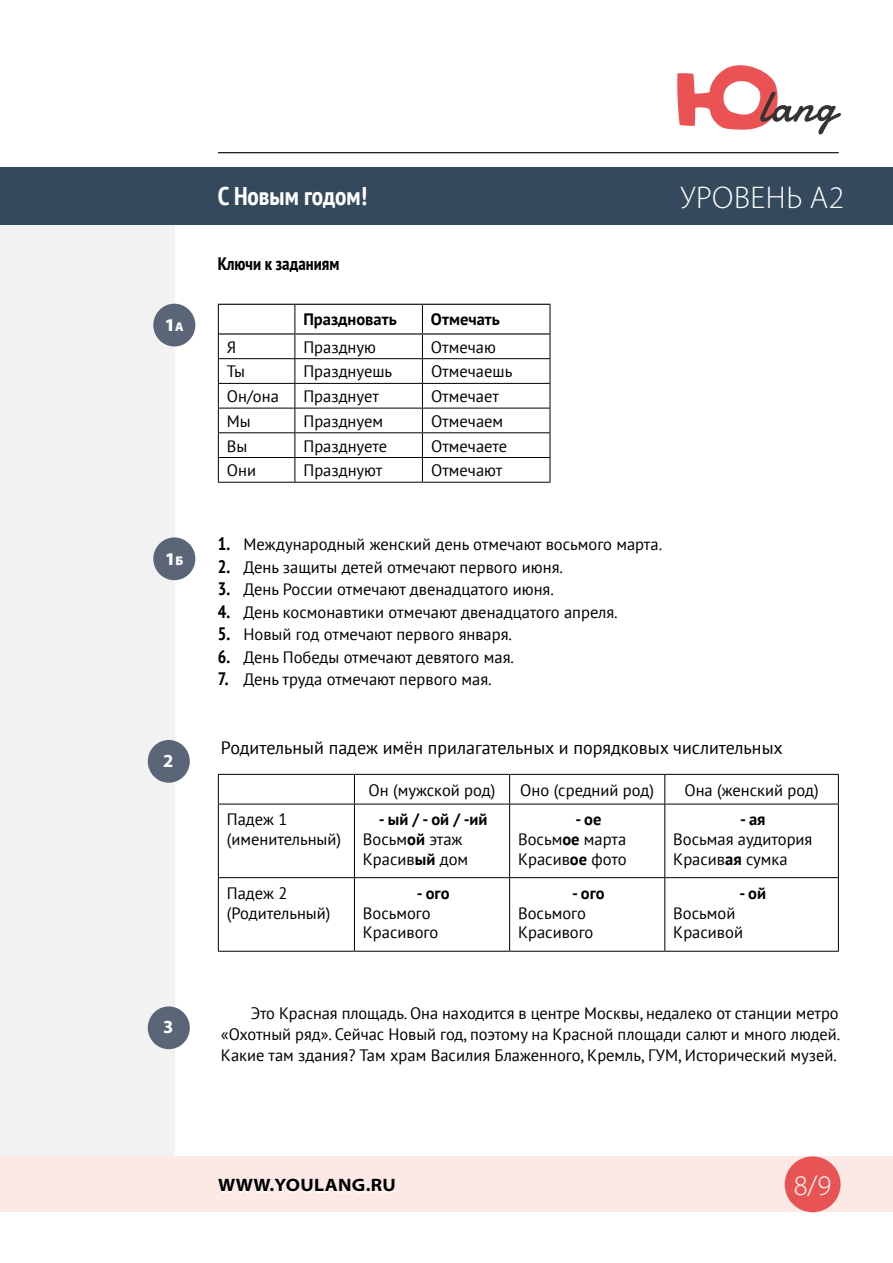
<style>
.page{position:relative;width:893px;height:1263px;background:#fff}
.page>*{position:absolute;margin:0;border:0;box-sizing:border-box;transform-origin:0 0}
.t1{font:300 31.5px "Myriad Pro";letter-spacing:.02em;color:#fff}
.t2{font:300 28.5px "Myriad Pro";color:#fff}
.t3{font:700 condensed 25.5px "PT Sans";color:#fff}
.t4{font:700 18.6px "Myriad Pro";color:#fff}
.t5{font:18px "PT Sans";color:#000}
.t6{font:700 semi-expanded 18px "Myriad Pro";letter-spacing:.02em;color:#000}
.t7{font:700 condensed 18px "PT Sans";color:#000}
.t8{font:900 18px "Myriad Pro";color:#fff}
.t9{font:16.5px/19.8px "PT Sans";color:#000}
.t10{font:700 16.5px "PT Sans";color:#000}
.s1{font-size:12.6px}
.s2{font-weight:700;font-stretch:condensed;font-size:18px}
.s3{font-weight:700}
</style>
<div class="page">
<div style="left:0;top:184px;width:174px;height:996px;background:#f3f2f2"></div>
<div style="left:0;top:1156px;width:893px;height:56px;background:#fce9e5"></div>
<svg style="left:218px;top:1180px;width:177px;height:13px"></svg>
<div style="left:785px;top:1156px;width:56px;height:56px;background:#e85454;border-radius:50%"></div>
<div style="left:0;top:167px;width:893px;height:57px;background:#34495c"></div>
<hr style="left:218px;top:152px;width:621px;height:1px;background:#000">
<svg style="left:677px;top:65px;width:164px;height:69px"></svg>
<hr style="left:218px;top:358px;width:77px;height:1px;background:#000">
<hr style="left:295px;top:358px;width:127px;height:1px;background:#000">
<hr style="left:422px;top:358px;width:128px;height:1px;background:#000">
<hr style="left:218px;top:383px;width:77px;height:1px;background:#000">
<hr style="left:295px;top:383px;width:127px;height:1px;background:#000">
<hr style="left:422px;top:383px;width:128px;height:1px;background:#000">
<hr style="left:218px;top:408px;width:77px;height:1px;background:#000">
<hr style="left:295px;top:408px;width:127px;height:1px;background:#000">
<hr style="left:422px;top:408px;width:128px;height:1px;background:#000">
<hr style="left:218px;top:432px;width:77px;height:1px;background:#000">
<hr style="left:295px;top:432px;width:127px;height:1px;background:#000">
<hr style="left:422px;top:432px;width:128px;height:1px;background:#000">
<hr style="left:218px;top:457px;width:77px;height:1px;background:#000">
<svg style="left:218px;top:305px;width:1px;height:177px"></svg>
<hr style="left:295px;top:457px;width:127px;height:1px;background:#000">
<svg style="left:294px;top:305px;width:1px;height:177px"></svg>
<hr style="left:422px;top:457px;width:128px;height:1px;background:#000">
<svg style="left:422px;top:305px;width:1px;height:177px"></svg>
<svg style="left:550px;top:305px;width:1px;height:177px"></svg>
<hr style="left:218px;top:482px;width:77px;height:1px;background:#000">
<hr style="left:295px;top:482px;width:127px;height:1px;background:#000">
<hr style="left:422px;top:482px;width:128px;height:1px;background:#000">
<hr style="left:218px;top:304px;width:77px;height:1px;background:#000">
<hr style="left:295px;top:304px;width:127px;height:1px;background:#000">
<hr style="left:422px;top:304px;width:128px;height:1px;background:#000">
<hr style="left:219px;top:333px;width:76px;height:1px;background:#000">
<hr style="left:295px;top:333px;width:127px;height:1px;background:#000">
<hr style="left:422px;top:333px;width:128px;height:1px;background:#000">
<div style="left:153px;top:304px;width:42px;height:42px;background:#5b6578;border-radius:50%"></div>
<div style="left:153px;top:537px;width:42px;height:43px;background:#5b6578;border-radius:50%"></div>
<div style="left:148px;top:740px;width:42px;height:43px;background:#5b6578;border-radius:50%"></div>
<hr style="left:218px;top:774px;width:136px;height:1px;background:#000">
<svg style="left:218px;top:775px;width:1px;height:29px"></svg>
<hr style="left:354px;top:774px;width:156px;height:1px;background:#000">
<svg style="left:354px;top:775px;width:1px;height:29px"></svg>
<hr style="left:510px;top:774px;width:155px;height:1px;background:#000">
<svg style="left:509px;top:775px;width:1px;height:29px"></svg>
<hr style="left:665px;top:774px;width:174px;height:1px;background:#000">
<svg style="left:664px;top:775px;width:1px;height:29px"></svg>
<svg style="left:838px;top:775px;width:1px;height:29px"></svg>
<hr style="left:218px;top:804px;width:136px;height:1px;background:#000">
<hr style="left:218px;top:804px;width:1px;height:73px;background:#000">
<hr style="left:354px;top:804px;width:156px;height:1px;background:#000">
<hr style="left:354px;top:804px;width:1px;height:73px;background:#000">
<hr style="left:510px;top:804px;width:155px;height:1px;background:#000">
<hr style="left:509px;top:804px;width:1px;height:73px;background:#000">
<hr style="left:665px;top:804px;width:174px;height:1px;background:#000">
<hr style="left:664px;top:804px;width:1px;height:73px;background:#000">
<hr style="left:838px;top:804px;width:1px;height:73px;background:#000">
<hr style="left:218px;top:877px;width:136px;height:1px;background:#000">
<hr style="left:218px;top:878px;width:1px;height:73px;background:#000">
<hr style="left:354px;top:877px;width:156px;height:1px;background:#000">
<hr style="left:354px;top:878px;width:1px;height:73px;background:#000">
<hr style="left:510px;top:877px;width:155px;height:1px;background:#000">
<hr style="left:509px;top:878px;width:1px;height:73px;background:#000">
<hr style="left:665px;top:877px;width:174px;height:1px;background:#000">
<hr style="left:664px;top:878px;width:1px;height:73px;background:#000">
<hr style="left:838px;top:878px;width:1px;height:73px;background:#000">
<hr style="left:218px;top:951px;width:136px;height:1px;background:#000">
<hr style="left:354px;top:951px;width:156px;height:1px;background:#000">
<hr style="left:510px;top:951px;width:155px;height:1px;background:#000">
<hr style="left:665px;top:951px;width:174px;height:1px;background:#000">
<div style="left:148px;top:1006px;width:42px;height:43px;background:#5b6578;border-radius:50%"></div>
<p class="t8" style="left:165px;top:315px;width:20px">1<span class="s1">а</span></p>
<p class="t8" style="left:165px;top:549px;width:20px">1<span class="s1">б</span></p>
<p class="t4" style="left:163px;top:750px;width:12px">2</p>
<p class="t4" style="left:163px;top:1016px;width:12px">3</p>
<h3 class="t3" style="left:218px;top:179px;width:151px">С Новым годом!</h3>
<h1 class="t1" style="left:680px;top:180px;width:165px">УРОВЕНЬ A2</h1>
<p class="t7" style="left:218px;top:252px;width:123px">Ключи к заданиям</p>
<p class="t10" style="left:303px;top:309px;width:95px">Праздновать</p>
<p class="t10" style="left:431px;top:309px;width:70px">Отмечать</p>
<p class="t9" style="left:227px;top:337px;width:11px">Я</p>
<p class="t9" style="left:303px;top:337px;width:74px">Праздную</p>
<p class="t9" style="left:431px;top:337px;width:67px">Отмечаю</p>
<p class="t9" style="left:227px;top:361px;width:20px">Ты</p>
<p class="t9" style="left:303px;top:361px;width:90px">Празднуешь</p>
<p class="t9" style="left:431px;top:361px;width:83px">Отмечаешь</p>
<p class="t9" style="left:227px;top:386px;width:53px">Он/она</p>
<p class="t9" style="left:303px;top:386px;width:77px">Празднует</p>
<p class="t9" style="left:431px;top:386px;width:70px">Отмечает</p>
<p class="t9" style="left:227px;top:411px;width:25px">Мы</p>
<p class="t9" style="left:303px;top:411px;width:81px">Празднуем</p>
<p class="t9" style="left:431px;top:411px;width:74px">Отмечаем</p>
<p class="t9" style="left:227px;top:435px;width:22px">Вы</p>
<p class="t9" style="left:303px;top:435px;width:85px">Празднуете</p>
<p class="t9" style="left:431px;top:435px;width:78px">Отмечаете</p>
<p class="t9" style="left:227px;top:460px;width:31px">Они</p>
<p class="t9" style="left:303px;top:460px;width:80px">Празднуют</p>
<p class="t9" style="left:431px;top:460px;width:73px">Отмечают</p>
<p class="t9" style="left:218px;top:534px;width:446px"><span class="s2">1.</span> Международный женский день отмечают восьмого марта.</p>
<p class="t9" style="left:218px;top:556px;width:347px"><span class="s2">2.</span> День защиты детей отмечают первого июня.</p>
<p class="t9" style="left:218px;top:579px;width:338px"><span class="s2">3.</span> День России отмечают двенадцатого июня.</p>
<p class="t9" style="left:218px;top:601px;width:401px"><span class="s2">4.</span> День космонавтики отмечают двенадцатого апреля.</p>
<p class="t9" style="left:218px;top:624px;width:296px"><span class="s2">5.</span> Новый год отмечают первого января.</p>
<p class="t9" style="left:218px;top:646px;width:298px"><span class="s2">6.</span> День Победы отмечают девятого мая.</p>
<p class="t9" style="left:218px;top:669px;width:275px"><span class="s2">7.</span> День труда отмечают первого мая.</p>
<p class="t5" style="left:221px;top:736px;width:563px">Родительный падеж имён прилагательных и порядковых числительных</p>
<p class="t9" style="left:369px;top:779px;width:128px">Он (мужской род)</p>
<p class="t9" style="left:520px;top:779px;width:135px">Оно (средний род)</p>
<p class="t9" style="left:684px;top:779px;width:136px">Она (женский род)</p>
<p class="t9" style="left:227px;top:809px;width:116px">Падеж 1 (именительный)</p>
<p class="t9" style="left:363px;top:809px;width:126px;text-indent:16px"><span class="s3">- ый / ‑ ой / -ий<br></span>Восьм<span class="s3">ой</span> этаж<br>Красив<span class="s3">ый</span> дом</p>
<p class="t9" style="left:518px;top:809px;width:110px;text-indent:57px"><span class="s3">- ое<br></span>Восьм<span class="s3">ое</span> марта<br>Красив<span class="s3">ое</span> фото</p>
<p class="t10" style="left:740px;top:809px;width:27px">- ая</p>
<p class="t9" style="left:673px;top:829px;width:141px">Восьмая аудитория<br>Красив<span class="s3">ая</span> сумка</p>
<p class="t9" style="left:227px;top:883px;width:105px">Падеж 2 (Родительный)</p>
<p class="t10" style="left:417px;top:882px;width:34px">- ого</p>
<p class="t9" style="left:363px;top:902px;width:77px">Восьмого<br>Красивого</p>
<p class="t10" style="left:572px;top:882px;width:34px">- ого</p>
<p class="t9" style="left:518px;top:902px;width:77px">Восьмого<br>Красивого</p>
<p class="t10" style="left:739px;top:882px;width:28px">- ой</p>
<p class="t9" style="left:673px;top:902px;width:71px">Восьмой<br>Красивой</p>
<p class="t9" style="left:221px;top:1002px;width:621px;line-height:21px;text-align:justify;text-indent:30px">Это Красная площадь. Она находится в центре Москвы, недалеко от станции метро «Охотный ряд». Сейчас Новый год, поэтому на Красной площади салют и много людей.<br>Какие там здания? Там храм Василия Блаженного, Кремль, ГУМ, Исторический музей.</p>
<p class="t6" style="left:218px;top:1175px;width:179px">WWW.YOULANG.RU</p>
<h2 class="t2" style="left:794px;top:1170px;width:39px">8/9</h2>
</div>
